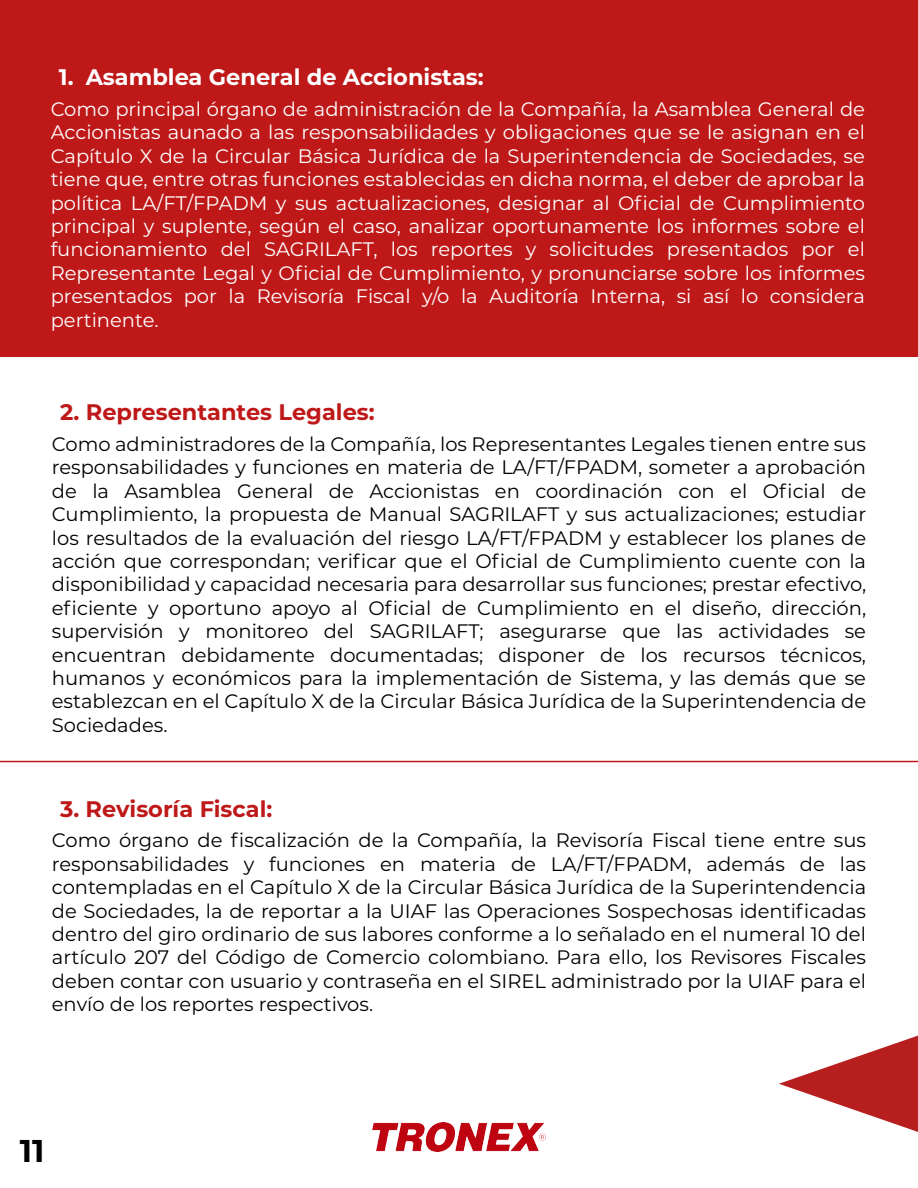
<style>
.page{position:relative;width:918px;height:1188px;background:#fff}
.page>*{position:absolute;margin:0;border:0;box-sizing:border-box;transform-origin:0 0}
.t1{font:700 31.5px "Montserrat";color:#000}
.t2{font:700 22.5px "Montserrat";color:#bf1818}
.t3{font:700 22.5px "Montserrat";color:#fff}
.t4{font:19.5px/23.4px "Montserrat";color:#000;text-align:justify}
.t5{font:19.5px/23.4px "Montserrat";color:#fff;text-align:justify}
</style>
<div class="page">
<div style="left:0;top:0;width:918px;height:357px;background:#bf1818"></div>
<img style="left:373px;top:1123px;width:172px;height:28px">
<svg style="left:779px;top:1036px;width:139px;height:96px"></svg>
<hr style="left:0;top:761px;width:918px;height:1px;background:#bf1818">
<p class="t3" style="left:59px;top:61px;width:426px">1. Asamblea General de Accionistas:</p>
<p class="t5" style="left:51px;top:97px;width:816px">Como principal órgano de administración de la Compañía, la Asamblea General de Accionistas aunado a las responsabilidades y obligaciones que se le asignan en el Capítulo X de la Circular Básica Jurídica de la Superintendencia de Sociedades, se tiene que, entre otras funciones establecidas en dicha norma, el deber de aprobar la política LA/FT/FPADM y sus actualizaciones, designar al Oficial de Cumplimiento principal y suplente, según el caso, analizar oportunamente los informes sobre el funcionamiento del SAGRILAFT, los reportes y solicitudes presentados por el Representante Legal y Oficial de Cumplimiento, y pronunciarse sobre los informes presentados por la Revisoría Fiscal y/o la Auditoría Interna, si así lo considera pertinente.</p>
<p class="t2" style="left:60px;top:396px;width:316px">2. Representantes Legales:</p>
<p class="t4" style="left:52px;top:432px;width:816px">Como administradores de la Compañía, los Representantes Legales tienen entre sus responsabilidades y funciones en materia de LA/FT/FPADM, someter a aprobación de la Asamblea General de Accionistas en coordinación con el Oficial de Cumplimiento, la propuesta de Manual SAGRILAFT y sus actualizaciones; estudiar los resultados de la evaluación del riesgo LA/FT/FPADM y establecer los planes de acción que correspondan; verificar que el Oficial de Cumplimiento cuente con la disponibilidad y capacidad necesaria para desarrollar sus funciones; prestar efectivo, eficiente y oportuno apoyo al Oficial de Cumplimiento en el diseño, dirección, supervisión y monitoreo del SAGRILAFT; asegurarse que las actividades se encuentran debidamente documentadas; disponer de los recursos técnicos, humanos y económicos para la implementación de Sistema, y las demás que se establezcan en el Capítulo X de la Circular Básica Jurídica de la Superintendencia de Sociedades.</p>
<p class="t2" style="left:60px;top:793px;width:214px">3. Revisoría Fiscal:</p>
<p class="t4" style="left:52px;top:828px;width:816px">Como órgano de fiscalización de la Compañía, la Revisoría Fiscal tiene entre sus responsabilidades y funciones en materia de LA/FT/FPADM, además de las contempladas en el Capítulo X de la Circular Básica Jurídica de la Superintendencia de Sociedades, la de reportar a la UIAF las Operaciones Sospechosas identificadas dentro del giro ordinario de sus labores conforme a lo señalado en el numeral 10 del artículo 207 del Código de Comercio colombiano. Para ello, los Revisores Fiscales deben contar con usuario y contraseña en el SIREL administrado por la UIAF para el envío de los reportes respectivos.</p>
<h1 class="t1" style="left:20px;top:1128px;width:26px">11</h1>
</div>
